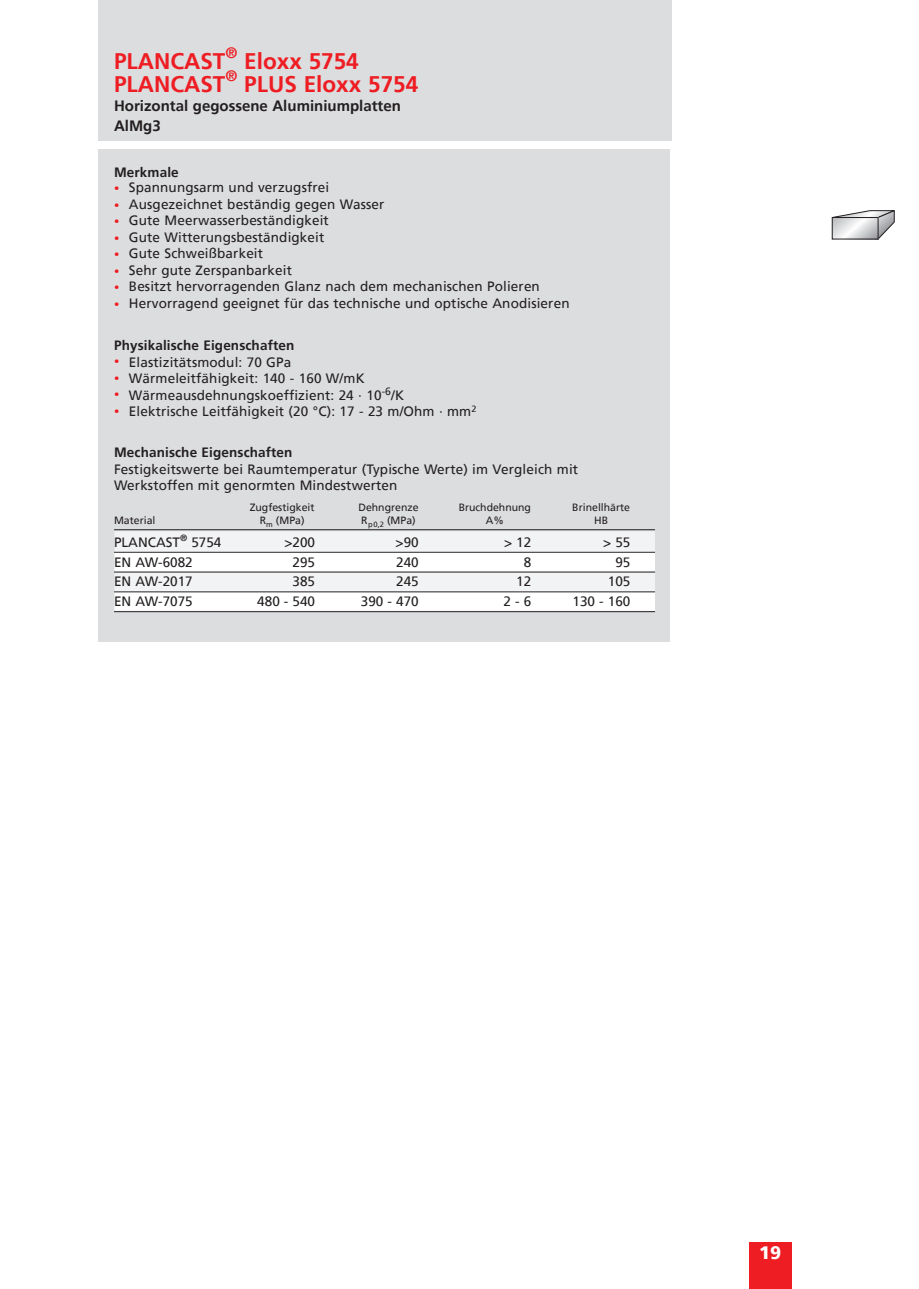
<style>
.page{position:relative;width:919px;height:1289px;background:#fff}
.page>*{position:absolute;margin:0;border:0;box-sizing:border-box;transform-origin:0 0}
.t1{font:700 22.5px "Frutiger";color:#ee1d23}
.t2{font:900 18px "Frutiger";color:#fff}
.t3{font:700 15px/19.5px "Frutiger";color:#231f20}
.t4{font:700 15px "Frutiger";color:#ee1d23}
.t5{font:13.5px/16.5px "Frutiger";letter-spacing:.01em;color:#231f20}
.t6{font:700 13.5px "Frutiger";letter-spacing:.01em;color:#231f20}
.t7{font:10.5px "Frutiger";color:#231f20}
.s1{font-size:10.5px;color:#ee1d23}
</style>
<div class="page">
<div style="left:748px;top:1242px;width:43px;height:46px;background:#ee1d23"></div>
<div style="left:98px;top:149px;width:572px;height:492px;background:#dcdddf"></div>
<div style="left:114px;top:531px;width:541px;height:20px;background:#f2f3f4"></div>
<div style="left:114px;top:551px;width:541px;height:20px;background:#fff"></div>
<div style="left:114px;top:571px;width:541px;height:20px;background:#f2f3f4"></div>
<div style="left:114px;top:590px;width:541px;height:21px;background:#fff"></div>
<div style="left:98px;top:0;width:573px;height:140px;background:#dcdddf"></div>
<hr style="left:114px;top:529px;width:541px;height:1px;background:#231f20">
<hr style="left:114px;top:552px;width:541px;height:1px;background:#231f20">
<hr style="left:114px;top:572px;width:541px;height:1px;background:#231f20">
<hr style="left:114px;top:591px;width:541px;height:1px;background:#231f20">
<hr style="left:114px;top:611px;width:541px;height:1px;background:#231f20">
<svg style="left:833px;top:210px;width:61px;height:29px"></svg>
<svg style="left:834px;top:219px;width:42px;height:18px"></svg>
<div style="left:832px;top:217px;width:46px;height:22px;border:1px solid #231f20"></div>
<p class="t4" style="left:225px;top:44px;width:13px">®</p>
<h1 class="t1" style="left:244px;top:48px;width:116px">Eloxx 5754</h1>
<h1 class="t1" style="left:114px;top:48px;width:113px">PLANCAST</h1>
<p class="t4" style="left:225px;top:67px;width:13px">®</p>
<h1 class="t1" style="left:244px;top:71px;width:175px">PLUS Eloxx 5754</h1>
<p class="t3" style="left:114px;top:97px;width:288px">Horizontal gegossene Aluminiumplatten<br>AlMg3</p>
<p class="t6" style="left:114px;top:164px;width:66px">Merkmale</p>
<p class="t5" style="left:114px;top:179px;width:217px"><span class="s1">•</span> Spannungsarm und verzugsfrei</p>
<p class="t5" style="left:114px;top:196px;width:272px"><span class="s1">•</span> Ausgezeichnet beständig gegen Wasser</p>
<p class="t5" style="left:114px;top:212px;width:216px"><span class="s1">•</span> Gute Meerwasserbeständigkeit</p>
<p class="t5" style="left:114px;top:229px;width:212px"><span class="s1">•</span> Gute Witterungsbeständigkeit</p>
<p class="t5" style="left:114px;top:245px;width:150px"><span class="s1">•</span> Gute Schweißbarkeit</p>
<p class="t5" style="left:114px;top:262px;width:179px"><span class="s1">•</span> Sehr gute Zerspanbarkeit</p>
<p class="t5" style="left:114px;top:278px;width:427px"><span class="s1">•</span> Besitzt hervorragenden Glanz nach dem mechanischen Polieren</p>
<p class="t5" style="left:114px;top:295px;width:457px"><span class="s1">•</span> Hervorragend geeignet für das technische und optische Anodisieren</p>
<p class="t6" style="left:114px;top:337px;width:182px">Physikalische Eigenschaften</p>
<p class="t5" style="left:114px;top:354px;width:179px"><span class="s1">•</span> Elastizitätsmodul: 70 GPa</p>
<p class="t5" style="left:114px;top:370px;width:252px"><span class="s1">•</span> Wärmeleitfähigkeit: 140 - 160 W/mK</p>
<p class="t5" style="left:114px;top:387px;width:291px"><span class="s1">•</span> Wärmeausdehnungskoeffizient: 24 ∙ 10<sup>-6</sup>/K</p>
<p class="t5" style="left:114px;top:403px;width:364px"><span class="s1">•</span> Elektrische Leitfähigkeit (20 °C): 17 - 23 m/Ohm ∙ mm<sup>2</sup></p>
<p class="t6" style="left:114px;top:445px;width:180px">Mechanische Eigenschaften</p>
<p class="t5" style="left:114px;top:461px;width:465px">Festigkeitswerte bei Raumtemperatur (Typische Werte) im Vergleich mit<br>Werkstoffen mit genormten Mindestwerten</p>
<p class="t7" style="left:250px;top:501px;width:66px">Zugfestigkeit</p>
<p class="t7" style="left:358px;top:501px;width:62px">Dehngrenze</p>
<p class="t7" style="left:458px;top:501px;width:74px">Bruchdehnung</p>
<p class="t7" style="left:572px;top:501px;width:59px">Brinellhärte</p>
<p class="t7" style="left:114px;top:514px;width:43px">Material</p>
<p class="t7" style="left:260px;top:514px;width:46px">R<sub>m</sub> (MPa)</p>
<p class="t7" style="left:361px;top:514px;width:56px">R<sub>p0,2</sub> (MPa)</p>
<p class="t7" style="left:486px;top:514px;width:20px">A%</p>
<p class="t7" style="left:594px;top:514px;width:15px">HB</p>
<p class="t5" style="left:114px;top:534px;width:109px">PLANCAST<sup>®</sup> 5754</p>
<p class="t5" style="left:284px;top:534px;width:32px">&gt;200</p>
<p class="t5" style="left:395px;top:534px;width:25px">&gt;90</p>
<p class="t5" style="left:504px;top:534px;width:29px">&gt; 12</p>
<p class="t5" style="left:603px;top:534px;width:29px">&gt; 55</p>
<p class="t5" style="left:114px;top:553px;width:80px">EN AW-6082</p>
<p class="t5" style="left:292px;top:553px;width:24px">295</p>
<p class="t5" style="left:396px;top:553px;width:24px">240</p>
<p class="t5" style="left:523px;top:553px;width:9px">8</p>
<p class="t5" style="left:615px;top:553px;width:17px">95</p>
<p class="t5" style="left:114px;top:573px;width:80px">EN AW-2017</p>
<p class="t5" style="left:292px;top:573px;width:24px">385</p>
<p class="t5" style="left:396px;top:573px;width:24px">245</p>
<p class="t5" style="left:516px;top:573px;width:17px">12</p>
<p class="t5" style="left:607px;top:573px;width:24px">105</p>
<p class="t5" style="left:114px;top:593px;width:80px">EN AW-7075</p>
<p class="t5" style="left:257px;top:593px;width:59px">480 - 540</p>
<p class="t5" style="left:361px;top:593px;width:59px">390 - 470</p>
<p class="t5" style="left:503px;top:593px;width:29px">2 - 6</p>
<p class="t5" style="left:572px;top:593px;width:59px">130 - 160</p>
<h1 class="t1" style="left:114px;top:71px;width:113px">PLANCAST</h1>
<h2 class="t2" style="left:759px;top:1242px;width:24px">19</h2>
</div>
